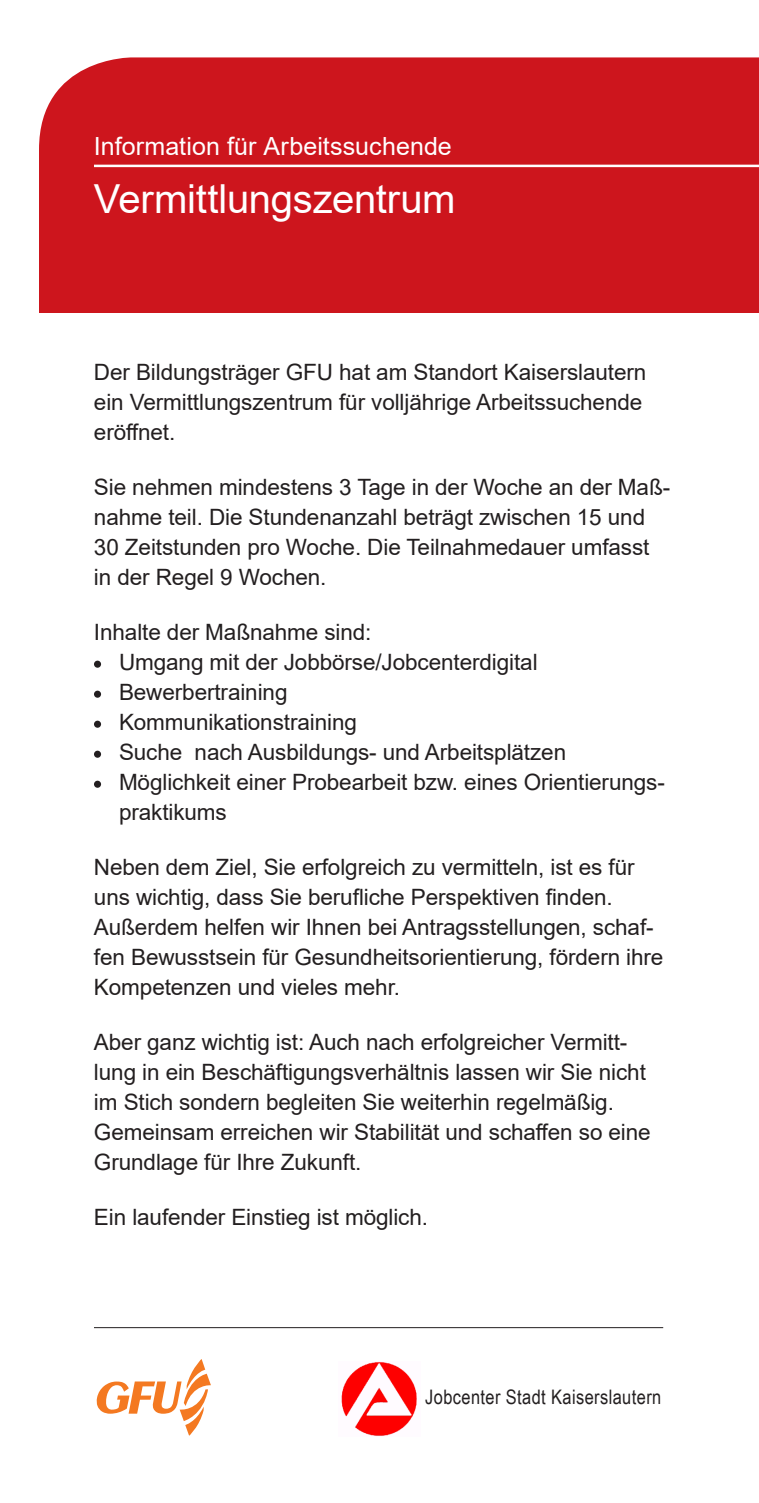
<style>
.page{position:relative;width:759px;height:1503px;background:#fff}
.page>*{position:absolute;margin:0;border:0;box-sizing:border-box;transform-origin:0 0}
.Headline{font:40px "Arial";letter-spacing:-.005em;color:#fff}
.Headline-2{font:25px "Arial";letter-spacing:.005em;color:#fff}
.t1{font:22.5px/30px "Arial";letter-spacing:-.005em;color:#231f20}
.Rückseite_Herausgebe{font:20px "Arial Narrow";letter-spacing:.02em;color:#231f20}
</style>
<div class="page">
<div style="left:94px;top:660px;width:7px;height:7px;background:#231f20;border-radius:50%"></div>
<div style="left:94px;top:690px;width:7px;height:7px;background:#231f20;border-radius:50%"></div>
<div style="left:94px;top:720px;width:7px;height:7px;background:#231f20;border-radius:50%"></div>
<div style="left:94px;top:750px;width:7px;height:7px;background:#231f20;border-radius:50%"></div>
<div style="left:94px;top:780px;width:7px;height:7px;background:#231f20;border-radius:50%"></div>
<div style="left:39px;top:57px;width:719px;height:128px;background:#cd151d"></div>
<div style="left:39px;top:185px;width:719px;height:127px;background:#cd151d"></div>
<svg style="left:96px;top:1359px;width:115px;height:76px"></svg>
<img style="left:341px;top:1361px;width:76px;height:75px">
<hr style="left:94px;top:1327px;width:569px;height:1px;background:#231f20">
<hr style="left:94px;top:165px;width:664px;height:2px;background:#fff">
<p class="Headline-2" style="left:94px;top:129px;width:359px">Information für Arbeitssuchende</p>
<p class="Headline" style="left:94px;top:171px;width:363px">Vermittlungszentrum</p>
<p class="t1" style="left:94px;top:357px;width:553px">Der Bildungsträger GFU hat am Standort Kaiserslautern ein Vermittlungszentrum für volljährige Arbeitssuchende eröffnet.</p>
<p class="t1" style="left:94px;top:472px;width:577px">Sie nehmen mindestens 3 Tage in der Woche an der Maß&shy;nahme teil. Die Stundenanzahl beträgt zwischen 15 und 30 Zeitstunden pro Woche. Die Teilnahmedauer umfasst in der Regel 9 Wochen.</p>
<p class="t1" style="left:94px;top:617px;width:279px">Inhalte der Maßnahme sind:</p>
<p class="t1" style="left:119px;top:647px;width:420px">Umgang mit der Jobbörse/Jobcenterdigital</p>
<p class="t1" style="left:119px;top:677px;width:170px">Bewerbertraining</p>
<p class="t1" style="left:119px;top:707px;width:239px">Kommunikationstraining</p>
<p class="t1" style="left:119px;top:737px;width:448px">Suche nach Ausbildungs- und Arbeitsplätzen</p>
<p class="t1" style="left:119px;top:767px;width:547px">Möglichkeit einer Probearbeit bzw. eines Orientierungs-</p>
<p class="t1" style="left:119px;top:797px;width:109px">praktikums</p>
<p class="t1" style="left:94px;top:852px;width:542px">Neben dem Ziel, Sie erfolgreich zu vermitteln, ist es für uns wichtig, dass Sie berufliche Perspektiven finden.</p>
<p class="t1" style="left:94px;top:912px;width:570px">Außerdem helfen wir Ihnen bei Antragsstellungen, schaf&shy;fen Bewusstsein für Gesundheitsorientierung, fördern ihre<br>Kompetenzen und vieles mehr.</p>
<p class="t1" style="left:94px;top:1027px;width:558px">Aber ganz wichtig ist: Auch nach erfolgreicher Vermitt&shy;lung in ein Beschäftigungsverhältnis lassen wir Sie nicht im Stich sondern begleiten Sie weiterhin regelmäßig.<br>Gemeinsam erreichen wir Stabilität und schaffen so eine Grundlage für Ihre Zukunft.</p>
<p class="t1" style="left:94px;top:1202px;width:335px">Ein laufender Einstieg ist möglich.</p>
<p class="Rückseite_Herausgebe" style="left:425px;top:1382px;width:237px">Jobcenter Stadt Kaiserslautern</p>
</div>
